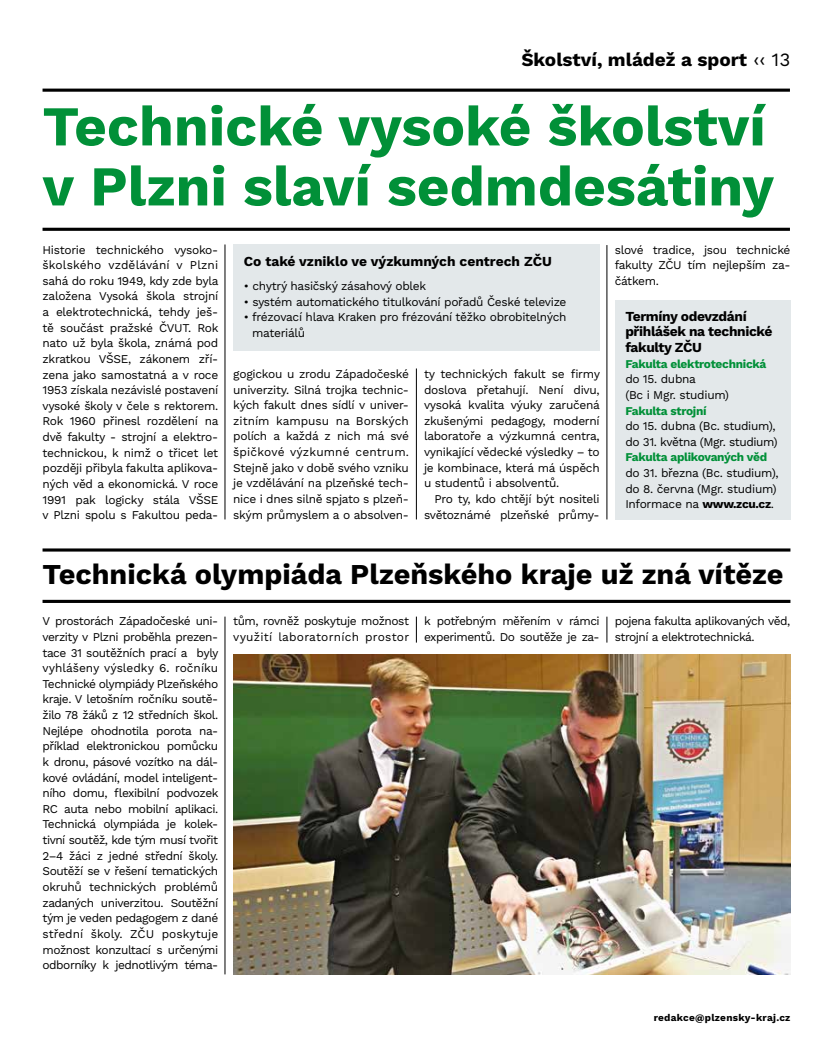
<style>
.page{position:relative;width:833px;height:1063px;background:#fff}
.page>*{position:absolute;margin:0;border:0;box-sizing:border-box;transform-origin:0 0}
.t1{font:700 56.25px/60px "Work Sans";color:#019038}
.t2{font:700 28.75px "Work Sans";color:#000}
.t3{font:700 18.75px "Work Sans";color:#000}
.t4{font:700 13.75px/15.6px "Work Sans";letter-spacing:-.025em;color:#000}
.t5{font:700 13.75px "Work Sans";color:#000}
.t6{font:11.88px/15.6px "Work Sans";letter-spacing:-.025em;color:#000}
.t7{font:700 11.88px "Work Sans";letter-spacing:-.03em;color:#019038}
.t8{font:11.88px/15.6px "Work Sans";letter-spacing:.005em;color:#000}
.t9{font:700 10px "Work Sans";letter-spacing:.025em;color:#000}
.s1{font-weight:400}
.s2{font-weight:700}
</style>
<div class="page">
<hr style="left:43px;top:600px;width:747px;height:3px;background:#000">
<svg style="left:43px;top:548px;width:747px;height:4px;background:#373737"></svg>
<hr style="left:43px;top:228px;width:747px;height:3px;background:#000">
<hr style="left:43px;top:89px;width:747px;height:3px;background:#000">
<img style="left:233px;top:654px;width:557px;height:320px">
<div style="left:233px;top:244px;width:366px;height:107px;background:#e3e8ea"></div>
<div style="left:614px;top:300px;width:176px;height:219px;background:#e3e8ea"></div>
<hr style="left:225px;top:244px;width:1px;height:275px;background:#000">
<hr style="left:606px;top:245px;width:1px;height:274px;background:#000">
<hr style="left:416px;top:369px;width:1px;height:150px;background:#000">
<hr style="left:225px;top:617px;width:1px;height:357px;background:#000">
<svg style="left:606px;top:617px;width:1px;height:26px"></svg>
<svg style="left:416px;top:617px;width:1px;height:26px"></svg>
<h3 class="t3" style="left:521px;top:48px;width:270px">Školství, mládež a sport <span class="s1">‹‹ 13</span></h3>
<h1 class="t1" style="left:43px;top:99px;width:733px">Technické vysoké školství v Plzni slaví sedmdesátiny</h1>
<p class="t5" style="left:244px;top:253px;width:290px">Co také vzniklo ve výzkumných centrech ZČU</p>
<p class="t6" style="left:244px;top:279px;width:184px">• chytrý hasičský zásahový oblek</p>
<p class="t6" style="left:244px;top:294px;width:324px">• systém automatického titulkování pořadů České televize</p>
<p class="t6" style="left:252px;top:310px;width:316px;text-indent:-8px">• frézovací hlava Kraken pro frézování těžko obrobitelných materiálů</p>
<p class="t4" style="left:625px;top:309px;width:149px">Termíny odevzdání přihlášek na technické fakulty ZČU</p>
<p class="t7" style="left:625px;top:357px;width:143px">Fakulta elektrotechnická</p>
<p class="t6" style="left:625px;top:372px;width:105px">do 15. dubna<br>(Bc i Mgr. studium)</p>
<p class="t7" style="left:625px;top:404px;width:83px">Fakulta strojní</p>
<p class="t6" style="left:625px;top:419px;width:154px">do 15. dubna (Bc. studium), do 31. května (Mgr. studium)</p>
<p class="t7" style="left:625px;top:451px;width:143px">Fakulta aplikovaných věd</p>
<p class="t6" style="left:625px;top:466px;width:155px">do 31. března (Bc. studium), do 8. června (Mgr. studium)<br>Informace na <span class="s2">www.zcu.cz</span>.</p>
<p class="t6" style="left:43px;top:242px;width:177px;text-align:justify">Historie technického vysoko&shy;školského vzdělávání v Plzni sahá do roku 1949, kdy zde byla založena Vysoká škola strojní a elektrotechnická, tehdy ješ&shy;tě součást pražské ČVUT. Rok nato už byla škola, známá pod zkratkou VŠSE, zákonem zří&shy;zena jako samostatná a v roce 1953 získala nezávislé postavení vysoké školy v čele s rektorem.<br>Rok 1960 přinesl rozdělení na dvě fakulty - strojní a elektro&shy;technickou, k nimž o třicet let později přibyla fakulta aplikova&shy;ných věd a ekonomická. V roce 1991 pak logicky stála VŠSE v Plzni spolu s Fakultou peda-</p>
<p class="t6" style="left:614px;top:242px;width:177px;text-align:justify">slové tradice, jsou technické fakulty ZČU tím nejlepším za&shy;čátkem.</p>
<p class="t6" style="left:233px;top:367px;width:177px;text-align:justify">gogickou u zrodu Západočeské univerzity. Silná trojka technic&shy;kých fakult dnes sídlí v univer&shy;zitním kampusu na Borských polích a každá z nich má své špičkové výzkumné centrum.<br>Stejně jako v době svého vzniku je vzdělávání na plzeňské tech&shy;nice i dnes silně spjato s plzeň&shy;ským průmyslem a o absolven-</p>
<p class="t6" style="left:424px;top:367px;width:177px;text-align:justify">ty technických fakult se firmy doslova přetahují. Není divu, vysoká kvalita výuky zaručená zkušenými pedagogy, moderní laboratoře a výzkumná centra, vynikající vědecké výsledky – to je kombinace, která má úspěch u studentů i absolventů.</p>
<p class="t6" style="left:424px;top:492px;width:177px;text-align:right">Pro ty, kdo chtějí být nositeli světoznámé plzeňské průmy-</p>
<h2 class="t2" style="left:43px;top:557px;width:742px">Technická olympiáda Plzeňského kraje už zná vítěze</h2>
<p class="t6" style="left:43px;top:614px;width:177px;text-align:justify">V prostorách Západočeské uni&shy;verzity v Plzni proběhla prezen&shy;tace 31 soutěžních prací a byly vyhlášeny výsledky 6. ročníku Technické olympiády Plzeňského kraje. V letošním ročníku soutě&shy;žilo 78 žáků z 12 středních škol.<br>Nejlépe ohodnotila porota na&shy;příklad elektronickou pomůcku k dronu, pásové vozítko na dál&shy;kové ovládání, model inteligent&shy;ního domu, flexibilní podvozek RC auta nebo mobilní aplikaci.<br>Technická olympiáda je kolek&shy;tivní soutěž, kde tým musí tvořit 2–4 žáci z jedné střední školy.<br>Soutěží se v řešení tematických okruhů technických problémů zadaných univerzitou. Soutěžní tým je veden pedagogem z dané střední školy. ZČU poskytuje možnost konzultací s určenými odborníky k jednotlivým téma-</p>
<p class="t8" style="left:233px;top:614px;width:177px">tům, rovněž poskytuje možnost využití laboratorních prostor</p>
<p class="t6" style="left:424px;top:614px;width:177px">k potřebným měřením v rámci experimentů. Do soutěže je za-</p>
<p class="t6" style="left:614px;top:614px;width:177px">pojena fakulta aplikovaných věd, strojní a elektrotechnická.</p>
<p class="t9" style="left:653px;top:1012px;width:138px">redakce@plzensky-kraj.cz</p>
</div>
